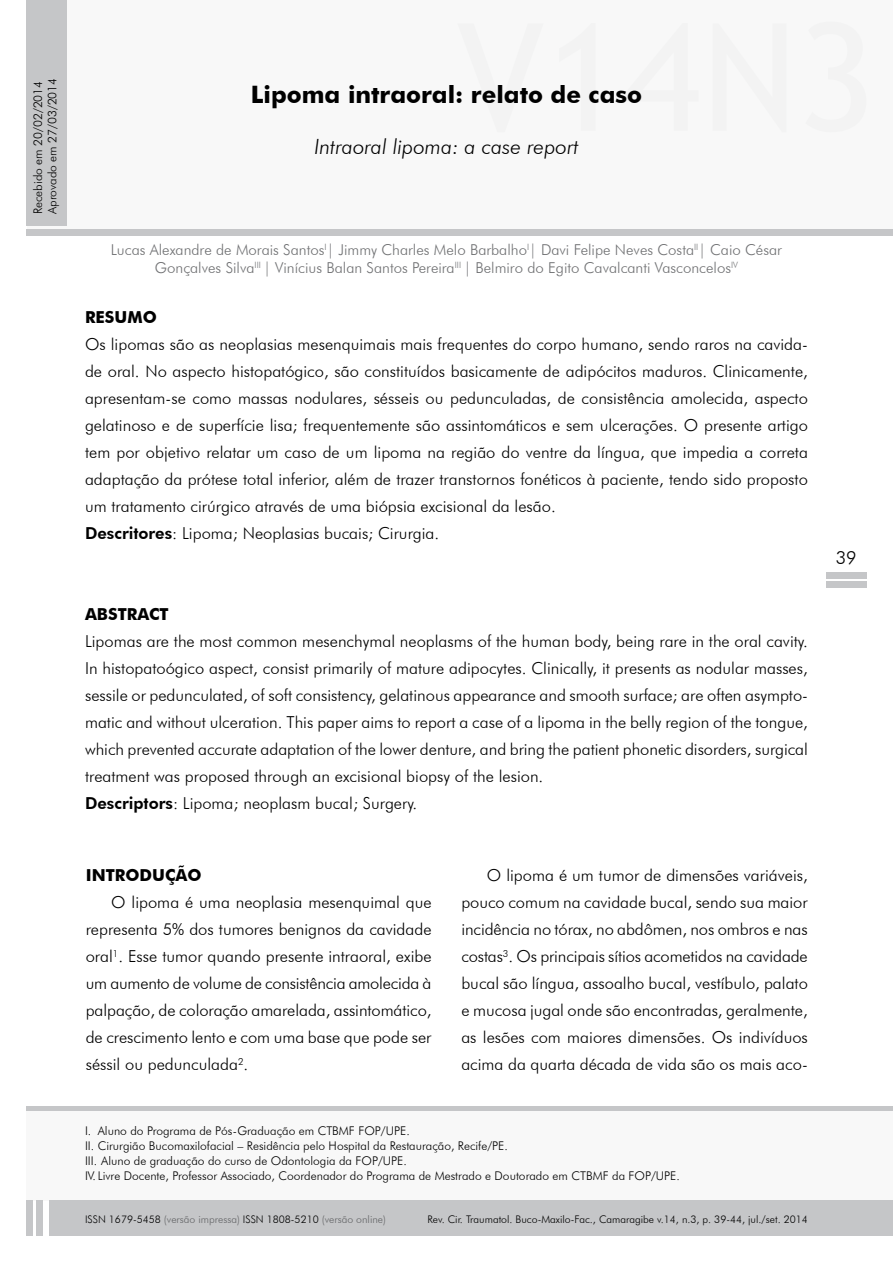
<style>
.page{position:relative;width:893px;height:1263px;background:#fff}
.page>*{position:absolute;margin:0;border:0;box-sizing:border-box;transform-origin:0 0}
.t1{font:700 24px "Futura BT";color:#000}
.t2{font:italic 300 21px "Futura BT";color:#000}
.t3{font:300 18px "Futura BT";color:#000}
.t4{font:300 16.5px/27px "Futura BT";color:#000}
.t5{font:700 16.5px "Futura BT";color:#000}
.t6{font:300 15px/18px "Futura BT";color:#707173;text-align:center}
.t7{font:300 12px/15px "Futura BT";color:#000}
.t8{font:300 10.5px "Futura BT";color:#000}
.t9{font:300 10.5px "Futura BT";color:#646567}
.s1{font-weight:800}
.s2{color:#000}
</style>
<div class="page">
<div style="left:28px;top:0;width:865px;height:233px;background:#f8f8f8"></div>
<div style="left:826px;top:582px;width:41px;height:6px;background:#c5c6c8"></div>
<div style="left:826px;top:572px;width:41px;height:6px;background:#c5c6c8"></div>
<div style="left:27px;top:0;width:40px;height:226px;background:#c5c6c8"></div>
<div style="left:49px;top:1201px;width:844px;height:35px;background:#c5c6c8"></div>
<div style="left:27px;top:1201px;width:6px;height:35px;background:#c5c6c8"></div>
<div style="left:36px;top:1201px;width:7px;height:35px;background:#c5c6c8"></div>
<div style="left:26px;top:1110px;width:867px;height:91px;background:#f8f8f8"></div>
<div style="left:26px;top:230px;width:867px;height:6px;background:#c5c6c8"></div>
<div style="left:26px;top:1106px;width:867px;height:5px;background:#c5c6c8"></div>
<p class="t7" style="left:31px;top:214px;width:138px;line-height:14.4px;rotate:-90deg">Recebido em 20/02/2014<br>Aprovado em 27/03/2014</p>
<h1 class="t1" style="left:251px;top:80px;width:393px">Lipoma intraoral: relato de caso</h1>
<p class="t2" style="left:314px;top:133px;width:266px">Intraoral lipoma: a case report</p>
<p class="t6" style="left:111px;top:241px;width:672px">Lucas Alexandre de Morais Santos<sup>I</sup>| Jimmy Charles Melo Barbalho<sup>I</sup>| Davi Felipe Neves Costa<sup>II</sup>| Caio César<br>Gonçalves Silva<sup>III</sup> | Vinícius Balan Santos Pereira<sup>III</sup> | Belmiro do Egito Cavalcanti Vasconcelos<sup>IV</sup></p>
<p class="t5" style="left:85px;top:307px;width:73px">RESUMO</p>
<p class="t4" style="left:85px;top:330px;width:724px">Os lipomas são as neoplasias mesenquimais mais frequentes do corpo humano, sendo raros na cavida&shy;de oral. No aspecto histopatógico, são constituídos basicamente de adipócitos maduros. Clinicamente, apresentam-se como massas nodulares, sésseis ou pedunculadas, de consistência amolecida, aspecto gelatinoso e de superfície lisa; frequentemente são assintomáticos e sem ulcerações. O presente artigo tem por objetivo relatar um caso de um lipoma na região do ventre da língua, que impedia a correta adaptação da prótese total inferior, além de trazer transtornos fonéticos à paciente, tendo sido proposto um tratamento cirúrgico através de uma biópsia excisional da lesão.<br><span class="s1">Descritores</span>: Lipoma; Neoplasias bucais; Cirurgia.</p>
<p class="t5" style="left:85px;top:604px;width:85px">ABSTRACT</p>
<p class="t4" style="left:85px;top:627px;width:724px">Lipomas are the most common mesenchymal neoplasms of the human body, being rare in the oral cavity.<br>In histopatoógico aspect, consist primarily of mature adipocytes. Clinically, it presents as nodular masses, sessile or pedunculated, of soft consistency, gelatinous appearance and smooth surface; are often asympto&shy;matic and without ulceration. This paper aims to report a case of a lipoma in the belly region of the tongue, which prevented accurate adaptation of the lower denture, and bring the patient phonetic disorders, surgical treatment was proposed through an excisional biopsy of the lesion.<br><span class="s1">Descriptors</span>: Lipoma; neoplasm bucal; Surgery.</p>
<p class="t5" style="left:86px;top:865px;width:117px">INTRODUÇÃO</p>
<p class="t4" style="left:86px;top:889px;width:347px;text-align:justify;text-indent:26px">O lipoma é uma neoplasia mesenquimal que representa 5% dos tumores benignos da cavidade oral<sup>1</sup>. Esse tumor quando presente intraoral, exibe um aumento de volume de consistência amolecida à palpação, de coloração amarelada, assintomático, de crescimento lento e com uma base que pode ser séssil ou pedunculada<sup>2</sup>.</p>
<p class="t4" style="left:461px;top:862px;width:348px;text-align:justify;text-indent:26px">O lipoma é um tumor de dimensões variáveis, pouco comum na cavidade bucal, sendo sua maior incidência no tórax, no abdômen, nos ombros e nas costas<sup>3</sup>. Os principais sítios acometidos na cavidade bucal são língua, assoalho bucal, vestíbulo, palato e mucosa jugal onde são encontradas, geralmente, as lesões com maiores dimensões. Os indivíduos acima da quarta década de vida são os mais aco-</p>
<p class="t7" style="left:85px;top:1123px;width:597px">I. Aluno do Programa de Pós-Graduação em CTBMF FOP/UPE.<br>II. Cirurgião Bucomaxilofacial – Residência pelo Hospital da Restauração, Recife/PE.<br>III. Aluno de graduação do curso de Odontologia da FOP/UPE.<br>IV. Livre Docente, Professor Associado, Coordenador do Programa de Mestrado e Doutorado em CTBMF da FOP/UPE.</p>
<p class="t9" style="left:85px;top:1213px;width:302px"><span class="s2">ISSN 1679-5458</span> (versão impressa) <span class="s2">ISSN 1808-5210</span> (versão online)</p>
<p class="t8" style="left:427px;top:1212px;width:382px">Rev. Cir. Traumatol. Buco-Maxilo-Fac., Camaragibe v.14, n.3, p. 39-44, jul./set. 2014</p>
<p class="t3" style="left:836px;top:546px;width:22px">39</p>
</div>
